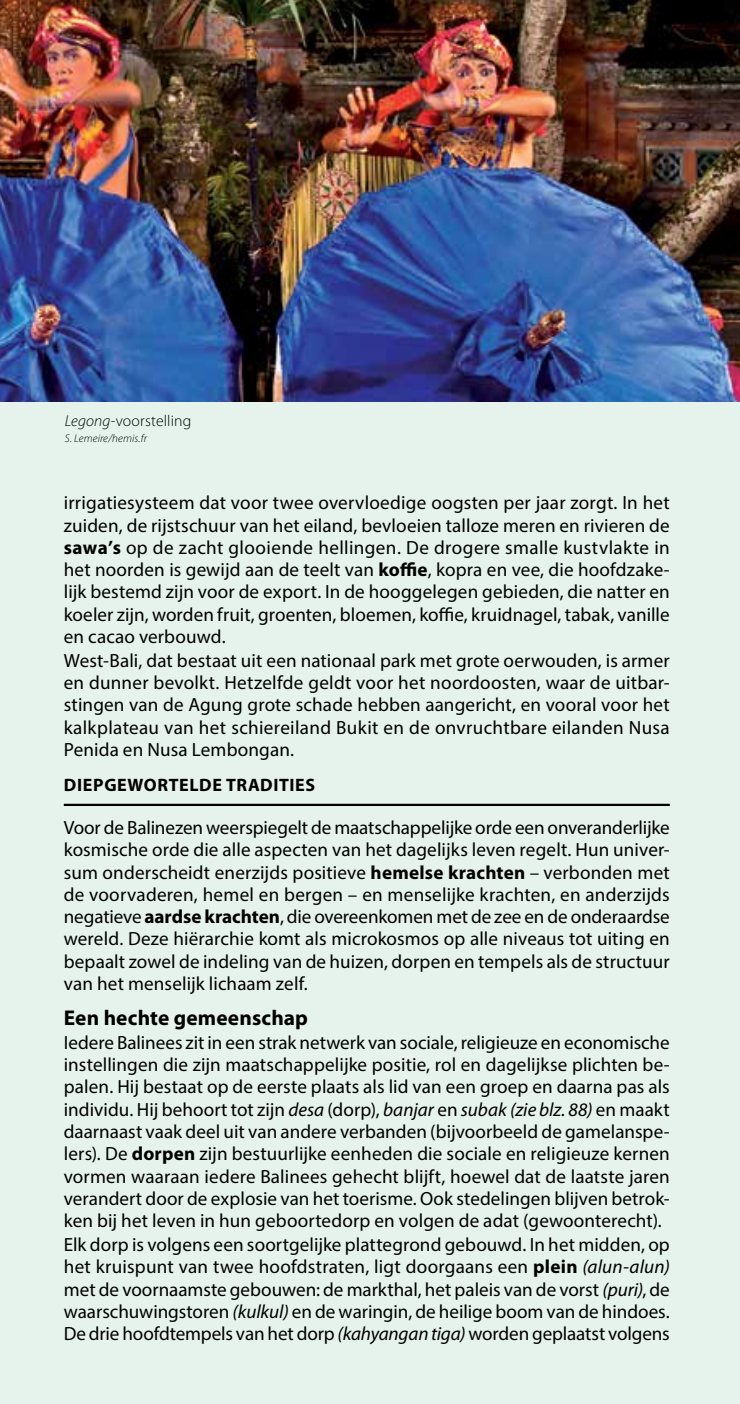
<style>
.page{position:relative;width:740px;height:1404px;background:#fff}
.page>*{position:absolute;margin:0;border:0;box-sizing:border-box;transform-origin:0 0}
.t1{font:700 21.38px "Myriad Pro";letter-spacing:.005em;color:#000}
.t2{font:19.12px/22.3px "Myriad Pro";letter-spacing:.005em;color:#000}
.t3{font:700 18px "Myriad Pro";letter-spacing:.035em;color:#000}
.t4{font:300 15.75px "Myriad Pro";letter-spacing:.01em;color:#000}
.t5{font:italic 300 11.25px "Myriad Pro";letter-spacing:.01em;color:#000}
.s1{font-style:italic}
.s2{font-weight:700}
</style>
<div class="page">
<div style="left:0;top:0;width:740px;height:1403px;background:#e5f3ec"></div>
<hr style="left:64px;top:803px;width:606px;height:3px;background:#000">
<img style="left:0;top:0;width:740px;height:402px">
<p class="t4" style="left:65px;top:412px;width:128px"><span class="s1">Legong</span>-voorstelling</p>
<p class="t5" style="left:65px;top:432px;width:84px">S. Lemeire/hemis.fr</p>
<p class="t2" style="left:64px;top:491px;width:607px">irrigatiesysteem dat voor twee overvloedige oogsten per jaar zorgt. In het zuiden, de rijstschuur van het eiland, bevloeien talloze meren en rivieren de <span class="s2">sawa’s</span> op de zacht glooiende hellingen. De drogere smalle kustvlakte in het noorden is gewijd aan de teelt van <span class="s2">koffie</span>, kopra en vee, die hoofdzake&shy;lijk bestemd zijn voor de export. In de hooggelegen gebieden, die natter en koeler zijn, worden fruit, groenten, bloemen, koffie, kruidnagel, tabak, vanille en cacao verbouwd.<br>West-Bali, dat bestaat uit een nationaal park met grote oerwouden, is armer en dunner bevolkt. Hetzelfde geldt voor het noordoosten, waar de uitbar&shy;stingen van de Agung grote schade hebben aangericht, en vooral voor het kalkplateau van het schiereiland Bukit en de onvruchtbare eilanden Nusa Penida en Nusa Lembongan.</p>
<p class="t3" style="left:64px;top:773px;width:253px">DIEPGEWORTELDE TRADITIES</p>
<p class="t2" style="left:64px;top:816px;width:607px;text-align:justify">Voor de Balinezen weerspiegelt de maatschappelijke orde een onveranderlijke kosmische orde die alle aspecten van het dagelijks leven regelt. Hun univer&shy;sum onderscheidt enerzijds positieve <span class="s2">hemelse krachten</span> – verbonden met de voorvaderen, hemel en bergen – en menselijke krachten, en anderzijds negatieve <span class="s2">aardse krachten</span>, die overeenkomen met de zee en de onderaardse wereld. Deze hiërarchie komt als microkosmos op alle niveaus tot uiting en bepaalt zowel de indeling van de huizen, dorpen en tempels als de structuur van het menselijk lichaam zelf.</p>
<p class="t1" style="left:64px;top:1003px;width:246px">Een hechte gemeenschap</p>
<p class="t2" style="left:64px;top:1030px;width:607px">Iedere Balinees zit in een strak netwerk van sociale, religieuze en economische instellingen die zijn maatschappelijke positie, rol en dagelijkse plichten be&shy;palen. Hij bestaat op de eerste plaats als lid van een groep en daarna pas als individu. Hij behoort tot zijn <span class="s1">desa</span> (dorp), <span class="s1">banjar</span> en <span class="s1">subak (zie blz. 88)</span> en maakt daarnaast vaak deel uit van andere verbanden (bijvoorbeeld de gamelanspe&shy;lers). De <span class="s2">dorpen</span> zijn bestuurlijke eenheden die sociale en religieuze kernen vormen waaraan iedere Balinees gehecht blijft, hoewel dat de laatste jaren verandert door de explosie van het toerisme. Ook stedelingen blijven betrok&shy;ken bij het leven in hun geboortedorp en volgen de adat (gewoonterecht).<br>Elk dorp is volgens een soortgelijke plattegrond gebouwd. In het midden, op het kruispunt van twee hoofdstraten, ligt doorgaans een <span class="s2">plein</span> <span class="s1">(alun-alun) </span>met de voornaamste gebouwen: de markthal, het paleis van de vorst <span class="s1">(puri)</span>, de waarschuwingstoren <span class="s1">(kulkul)</span> en de waringin, de heilige boom van de hindoes.<br>De drie hoofdtempels van het dorp <span class="s1">(kahyangan tiga)</span> worden geplaatst volgens</p>
</div>
